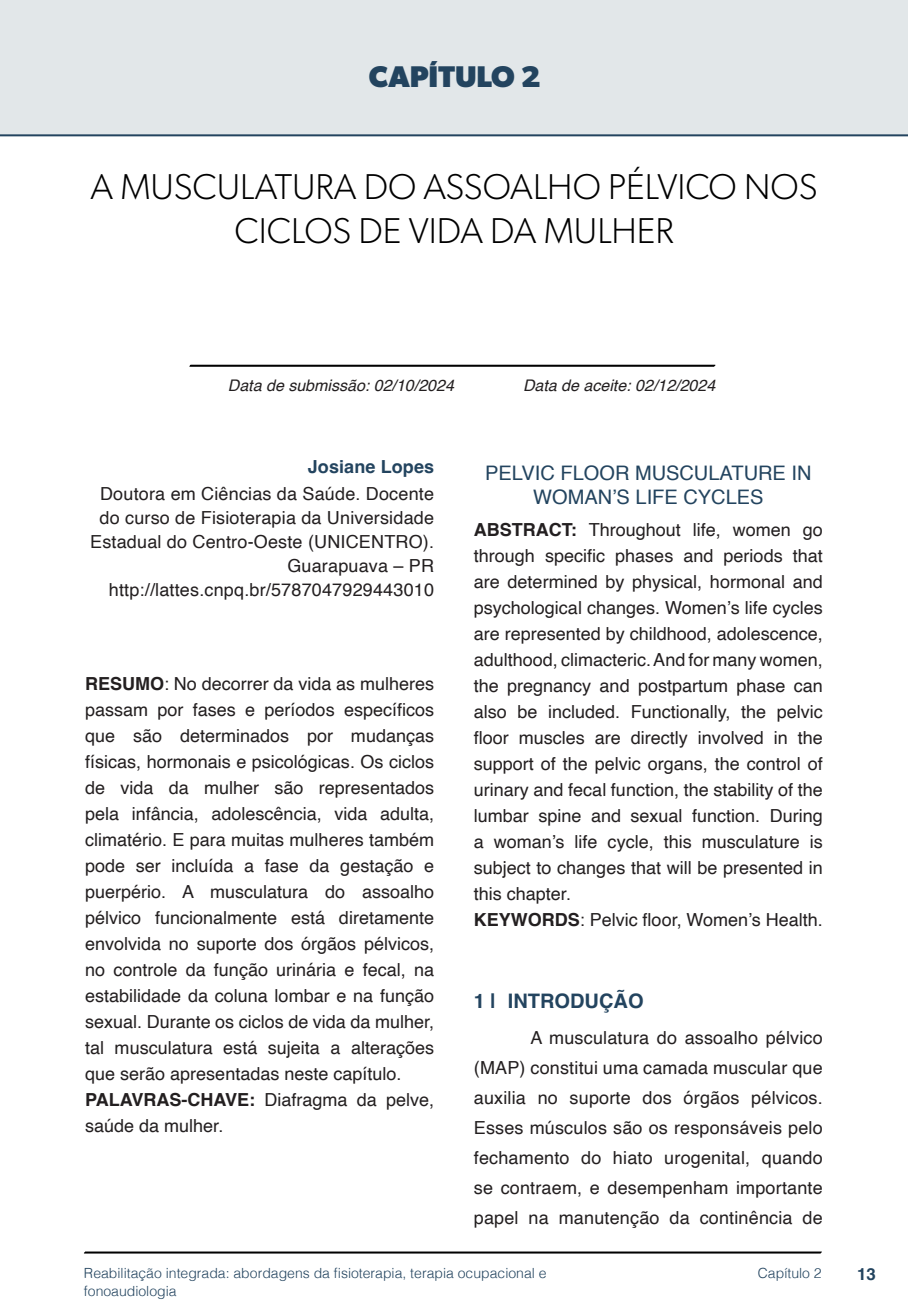
<style>
.page{position:relative;width:908px;height:1304px;background:#fff}
.page>*{position:absolute;margin:0;border:0;box-sizing:border-box;transform-origin:0 0}
.nome_artigos{font:300 36px/44px "Gibson";color:#000;text-align:center}
.capítulos{font:700 30px "Gibson";color:#23445f}
.título_Inglês{font:20px/24px "Helvetica";color:#23445f;text-align:center}
.t1{font:700 20px "Helvetica";color:#23445f}
.Resumos_e_PC_TXT{font:18px/26px "Helvetica";color:#231f20;text-align:justify}
.txt{font:18px/30px "Helvetica";letter-spacing:.01em;color:#231f20;text-align:justify}
.info_autores{font:18px/24px "Helvetica";letter-spacing:.01em;color:#231f20;text-align:right}
.nome_autores{font:700 18px "Helvetica";letter-spacing:.005em;color:#23445f}
.t2{font:700 16.8px "Helvetica";color:#23445f}
.data{font:italic 16px "Helvetica";color:#231f20}
.t3{font:300 14px/18px "Helvetica";color:#23445f}
.s1{font-weight:700}
</style>
<div class="page">
<svg style="left:84px;top:1251px;width:737px;height:3px;background:#515151"></svg>
<div style="left:0;top:0;width:907px;height:136px;background:#e2e7e9"></div>
<div style="left:44px;top:72px;width:68px;height:61px;background:#e2e7e9"></div>
<svg style="left:189px;top:364px;width:526px;height:3px;background:#4f4f4f"></svg>
<p class="capítulos" style="left:369px;top:58px;width:173px">CAPÍTULO 2</p>
<p class="nome_artigos" style="left:90px;top:164px;width:728px">A MUSCULATURA DO ASSOALHO PÉLVICO NOS<br>CICLOS DE VIDA DA MULHER</p>
<p class="data" style="left:228px;top:373px;width:227px">Data de submissão: 02/10/2024</p>
<p class="data" style="left:523px;top:373px;width:194px">Data de aceite: 02/12/2024</p>
<p class="nome_autores" style="left:308px;top:455px;width:128px">Josiane Lopes</p>
<p class="info_autores" style="left:90px;top:482px;width:345px">Doutora em Ciências da Saúde. Docente do curso de Fisioterapia da Universidade Estadual do Centro-Oeste (UNICENTRO).<br>Guarapuava – PR</p>
<p class="info_autores" style="left:109px;top:578px;width:326px">http://lattes.cnpq.br/5787047929443010</p>
<p class="Resumos_e_PC_TXT" style="left:85px;top:671px;width:350px"><span class="s1">RESUMO</span>: No decorrer da vida as mulheres passam por fases e períodos específicos que são determinados por mudanças físicas, hormonais e psicológicas. Os ciclos de vida da mulher são representados pela infância, adolescência, vida adulta, climatério. E para muitas mulheres também pode ser incluída a fase da gestação e puerpério. A musculatura do assoalho pélvico funcionalmente está diretamente envolvida no suporte dos órgãos pélvicos, no controle da função urinária e fecal, na estabilidade da coluna lombar e na função sexual. Durante os ciclos de vida da mulher, tal musculatura está sujeita a alterações que serão apresentadas neste capítulo.</p>
<p class="Resumos_e_PC_TXT" style="left:85px;top:1087px;width:350px"><span class="s1">PALAVRAS-CHAVE:</span> Diafragma da pelve, saúde da mulher.</p>
<p class="título_Inglês" style="left:485px;top:462px;width:327px">PELVIC FLOOR MUSCULATURE IN<br>WOMAN’S LIFE CYCLES</p>
<p class="Resumos_e_PC_TXT" style="left:473px;top:517px;width:350px"><span class="s1">ABSTRACT:</span> Throughout life, women go through specific phases and periods that are determined by physical, hormonal and psychological changes. Women’s life cycles are represented by childhood, adolescence, adulthood, climacteric. And for many women, the pregnancy and postpartum phase can also be included. Functionally, the pelvic floor muscles are directly involved in the support of the pelvic organs, the control of urinary and fecal function, the stability of the lumbar spine and sexual function. During a woman’s life cycle, this musculature is subject to changes that will be presented in this chapter.</p>
<p class="Resumos_e_PC_TXT" style="left:473px;top:907px;width:350px"><span class="s1">KEYWORDS</span>: Pelvic floor, Women’s Health.</p>
<p class="t1" style="left:473px;top:989px;width:171px">1 | INTRODUÇÃO</p>
<p class="txt" style="left:473px;top:1023px;width:350px;text-indent:57px">A musculatura do assoalho pélvico (MAP) constitui uma camada muscular que auxilia no suporte dos órgãos pélvicos.<br>Esses músculos são os responsáveis pelo fechamento do hiato urogenital, quando se contraem, e desempenham importante papel na manutenção da continência de</p>
<p class="t3" style="left:84px;top:1263px;width:464px">Reabilitação integrada: abordagens da fisioterapia, terapia ocupacional e fonoaudiologia</p>
<p class="t3" style="left:757px;top:1263px;width:65px">Capítulo 2</p>
<p class="t2" style="left:856px;top:1264px;width:20px">13</p>
</div>
